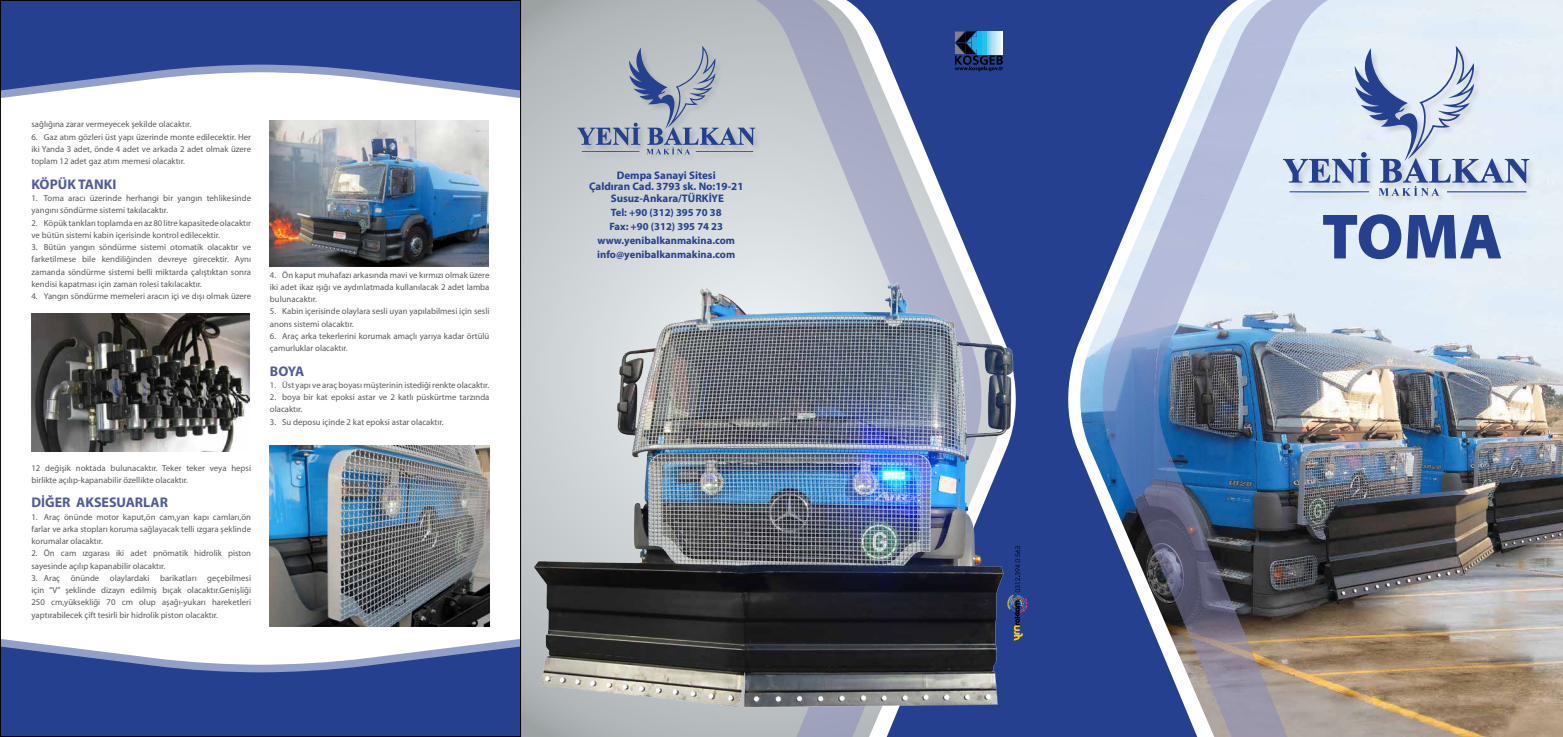
<style>
.page{position:relative;width:1563px;height:737px;background:#fff}
.page>*{position:absolute;margin:0;border:0;box-sizing:border-box;transform-origin:0 0}
.t1{font:900 64.4px "Myriad Pro";color:#25408f}
.t2{font:700 14px "Myriad Pro";color:#4f5b9e}
.t3{font:700 11.03px/11.4px "Myriad Pro";color:#25408f;text-align:center}
.t4{font:700 10.67px/14px "Myriad Pro";color:#25408f;text-align:center}
.t5{font:8.75px/12.2px "Myriad Pro";color:#58595b}
</style>
<div class="page">
<div style="left:1015px;top:0;width:27px;height:737px;background:#25408f"></div>
<svg style="left:521px;top:0;width:494px;height:737px;background:#abb4c2"></svg>
<svg style="left:746px;top:0;width:236px;height:737px;background:#9ba5c1"></svg>
<div style="left:1042px;top:0;width:26px;height:737px;background:#25408f"></div>
<svg style="left:1068px;top:0;width:11px;height:737px;background:#3a5299"></svg>
<img style="left:1079px;top:0;width:484px;height:737px">
<img style="left:1101px;top:0;width:236px;height:737px">
<svg style="left:1020px;top:546px;width:7px;height:94px"></svg>
<div style="left:1282px;top:46px;width:255px;height:158px;background:#e2edf6"></div>
<svg style="left:1283px;top:46px;width:246px;height:150px"></svg>
<svg style="left:2px;top:2px;width:517px;height:154px;fill:#25408f"></svg>
<svg style="left:2px;top:580px;width:517px;height:155px;fill:#25408f"></svg>
<div style="left:576px;top:46px;width:187px;height:116px;background:#c6ccce"></div>
<svg style="left:577px;top:46px;width:178px;height:108px"></svg>
<img style="left:32px;top:313px;width:218px;height:138px">
<img style="left:270px;top:121px;width:218px;height:145px">
<img style="left:531px;top:276px;width:489px;height:458px">
<img style="left:270px;top:445px;width:219px;height:181px">
<svg style="left:955px;top:32px;width:48px;height:39px;background:#3b688b"></svg>
<p class="t5" style="left:32px;top:118px;width:161px">sağlığına zarar vermeyecek şekilde olacaktır.</p>
<p class="t5" style="left:32px;top:130px;width:221px;text-align:justify">6. Gaz atım gözleri üst yapı üzerinde monte edilecektir. Her iki Yanda 3 adet, önde 4 adet ve arkada 2 adet olmak üzere toplam 12 adet gaz atım memesi olacaktır.</p>
<h2 class="t2" style="left:32px;top:175px;width:86px">KÖPÜK TANKI</h2>
<p class="t5" style="left:32px;top:192px;width:221px">1. Toma aracı üzerinde herhangi bir yangın tehlikesinde yangını söndürme sistemi takılacaktır.</p>
<p class="t5" style="left:32px;top:216px;width:221px">2. Köpük tankları toplamda en az 80 litre kapasitede olacaktır ve bütün sistemi kabin içerisinde kontrol edilecektir.</p>
<p class="t5" style="left:32px;top:241px;width:221px;text-align:justify">3. Bütün yangın söndürme sistemi otomatik olacaktır ve farketilmese bile kendiliğinden devreye girecektir. Aynı zamanda söndürme sistemi belli miktarda çalıştıktan sonra kendisi kapatması için zaman rolesi takılacaktır.</p>
<p class="t5" style="left:32px;top:290px;width:221px">4. Yangın söndürme memeleri aracın içi ve dışı olmak üzere</p>
<p class="t5" style="left:32px;top:461px;width:221px">12 değişik noktada bulunacaktır. Teker teker veya hepsi birlikte açılıp-kapanabilir özellikte olacaktır.</p>
<h2 class="t2" style="left:32px;top:493px;width:138px">DİĞER AKSESUARLAR</h2>
<p class="t5" style="left:32px;top:510px;width:221px;text-align:justify">1. Araç önünde motor kaput,ön cam,yan kapı camları,ön farlar ve arka stopları koruma sağlayacak telli ızgara şeklinde korumalar olacaktır.</p>
<p class="t5" style="left:32px;top:547px;width:221px">2. Ön cam ızgarası iki adet pnömatik hidrolik piston sayesinde açılıp kapanabilir olacaktır.</p>
<p class="t5" style="left:32px;top:571px;width:221px;text-align:justify">3. Araç önünde olaylardaki barikatları geçebilmesi için “V” şeklinde dizayn edilmiş bıçak olacaktır.Genişliği 250 cm,yüksekliği 70 cm olup aşağı-yukarı hareketleri yaptırabilecek çift tesirli bir hidrolik piston olacaktır.</p>
<p class="t5" style="left:270px;top:268px;width:221px;text-align:justify">4. Ön kaput muhafazı arkasında mavi ve kırmızı olmak üzere iki adet ikaz ışığı ve aydınlatmada kullanılacak 2 adet lamba bulunacaktır.</p>
<p class="t5" style="left:270px;top:305px;width:221px">5. Kabin içerisinde olaylara sesli uyarı yapılabilmesi için sesli anons sistemi olacaktır.</p>
<p class="t5" style="left:270px;top:330px;width:221px">6. Araç arka tekerlerini korumak amaçlı yarıya kadar örtülü çamurluklar olacaktır.</p>
<h2 class="t2" style="left:270px;top:362px;width:36px">BOYA</h2>
<p class="t5" style="left:270px;top:379px;width:221px">1. Üst yapı ve araç boyası müşterinin istediği renkte olacaktır.</p>
<p class="t5" style="left:270px;top:391px;width:221px">2. boya bir kat epoksi astar ve 2 katlı püskürtme tarzında olacaktır.</p>
<p class="t5" style="left:270px;top:415px;width:175px">3. Su deposu içinde 2 kat epoksi astar olacaktır.</p>
<p class="t3" style="left:589px;top:169px;width:156px">Dempa Sanayi Sitesi<br>Çaldıran Cad. 3793 sk. No:19-21<br>Susuz-Ankara/TÜRKİYE</p>
<p class="t4" style="left:597px;top:205px;width:139px">Tel: +90 (312) 395 70 38<br>Fax: +90 (312) 395 74 23 www.yenibalkanmakina.com info@yenibalkanmakina.com</p>
<h1 class="t1" style="left:1321px;top:200px;width:182px">TOMA</h1>
</div>
